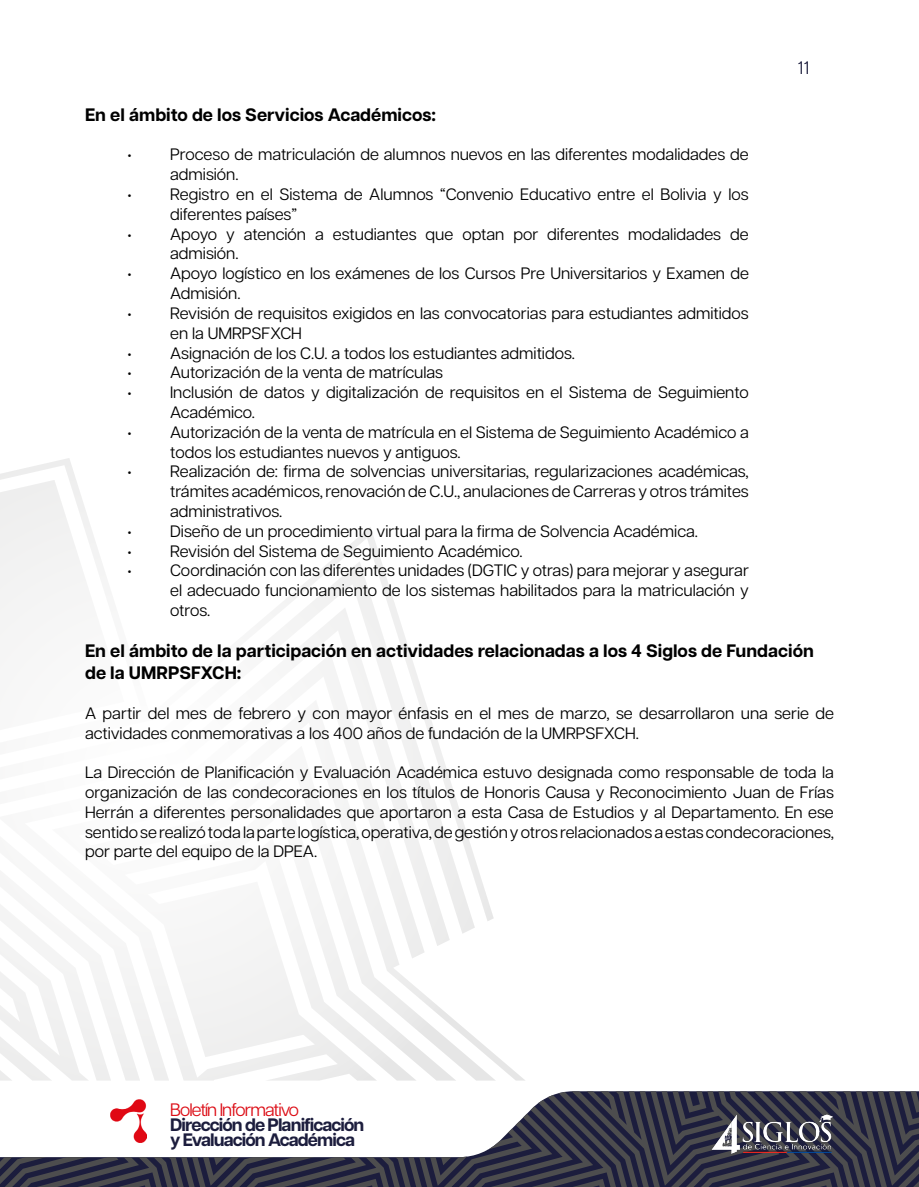
<style>
.page{position:relative;width:919px;height:1187px;background:#fff}
.page>*{position:absolute;margin:0;border:0;box-sizing:border-box;transform-origin:0 0}
.t1{font:700 18px/21.6px "Articulat CF";color:#000}
.t2{font:700 18px/15px "Articulat CF";letter-spacing:-.05em;color:#1c1d3d}
.t3{font:18px "Articulat CF";letter-spacing:-.05em;color:#dc0c15}
.t4{font:18px "Articulat CF";color:#1c1d3d}
.t5{font:16.5px/19.8px "Articulat CF";color:#000}
</style>
<div class="page">
<svg style="left:0;top:1091px;width:918px;height:95px"></svg>
<img style="left:706px;top:1101px;width:127px;height:64px">
<svg style="left:0;top:458px;width:524px;height:622px"></svg>
<img style="left:111px;top:1099px;width:36px;height:43px">
<p class="t4" style="left:797px;top:58px;width:13px">11</p>
<p class="t1" style="left:85px;top:105px;width:352px">En el ámbito de los Servicios Académicos:</p>
<p class="t5" style="left:170px;top:145px;width:580px;text-indent:-43px">• Proceso de matriculación de alumnos nuevos en las diferentes modalidades de admisión.</p>
<p class="t5" style="left:170px;top:184px;width:580px;text-indent:-43px">• Registro en el Sistema de Alumnos “Convenio Educativo entre el Bolivia y los diferentes países”</p>
<p class="t5" style="left:170px;top:224px;width:580px;text-indent:-43px">• Apoyo y atención a estudiantes que optan por diferentes modalidades de admisión.</p>
<p class="t5" style="left:170px;top:264px;width:580px;text-indent:-43px">• Apoyo logístico en los exámenes de los Cursos Pre Universitarios y Examen de<br>Admisión.</p>
<p class="t5" style="left:170px;top:303px;width:580px;text-indent:-43px">• Revisión de requisitos exigidos en las convocatorias para estudiantes admitidos en la UMRPSFXCH</p>
<p class="t5" style="left:128px;top:343px;width:448px">• Asignación de los C.U. a todos los estudiantes admitidos.</p>
<p class="t5" style="left:128px;top:363px;width:317px">• Autorización de la venta de matrículas</p>
<p class="t5" style="left:170px;top:382px;width:580px;text-indent:-43px">• Inclusión de datos y digitalización de requisitos en el Sistema de Seguimiento<br>Académico.</p>
<p class="t5" style="left:170px;top:422px;width:580px;text-indent:-43px">• Autorización de la venta de matrícula en el Sistema de Seguimiento Académico a todos los estudiantes nuevos y antiguos.</p>
<p class="t5" style="left:170px;top:462px;width:580px;text-align:justify;text-indent:-43px">• Realización de: firma de solvencias universitarias, regularizaciones académicas, trámites académicos, renovación de C.U., anulaciones de Carreras y otros trámites administrativos.</p>
<p class="t5" style="left:128px;top:521px;width:571px">• Diseño de un procedimiento virtual para la firma de Solvencia Académica.</p>
<p class="t5" style="left:128px;top:541px;width:396px">• Revisión del Sistema de Seguimiento Académico.</p>
<p class="t5" style="left:170px;top:561px;width:580px;text-align:justify;text-indent:-43px">• Coordinación con las diferentes unidades (DGTIC y otras) para mejorar y asegurar el adecuado funcionamiento de los sistemas habilitados para la matriculación y otros.</p>
<p class="t1" style="left:85px;top:641px;width:730px">En el ámbito de la participación en actividades relacionadas a los 4 Siglos de Fundación de la UMRPSFXCH:</p>
<p class="t5" style="left:85px;top:703px;width:750px">A partir del mes de febrero y con mayor énfasis en el mes de marzo, se desarrollaron una serie de actividades conmemorativas a los 400 años de fundación de la UMRPSFXCH.</p>
<p class="t5" style="left:85px;top:762px;width:750px;text-align:justify">La Dirección de Planificación y Evaluación Académica estuvo designada como responsable de toda la organización de las condecoraciones en los títulos de Honoris Causa y Reconocimiento Juan de Frías Herrán a diferentes personalidades que aportaron a esta Casa de Estudios y al Departamento. En ese sentido se realizó toda la parte logística, operativa, de gestión y otros relacionados a estas condecoraciones, por parte del equipo de la DPEA.</p>
<p class="t3" style="left:170px;top:1099px;width:130px">Boletín Informativo</p>
<p class="t2" style="left:170px;top:1118px;width:196px">Dirección de Planificación y Evaluación Académica</p>
</div>
